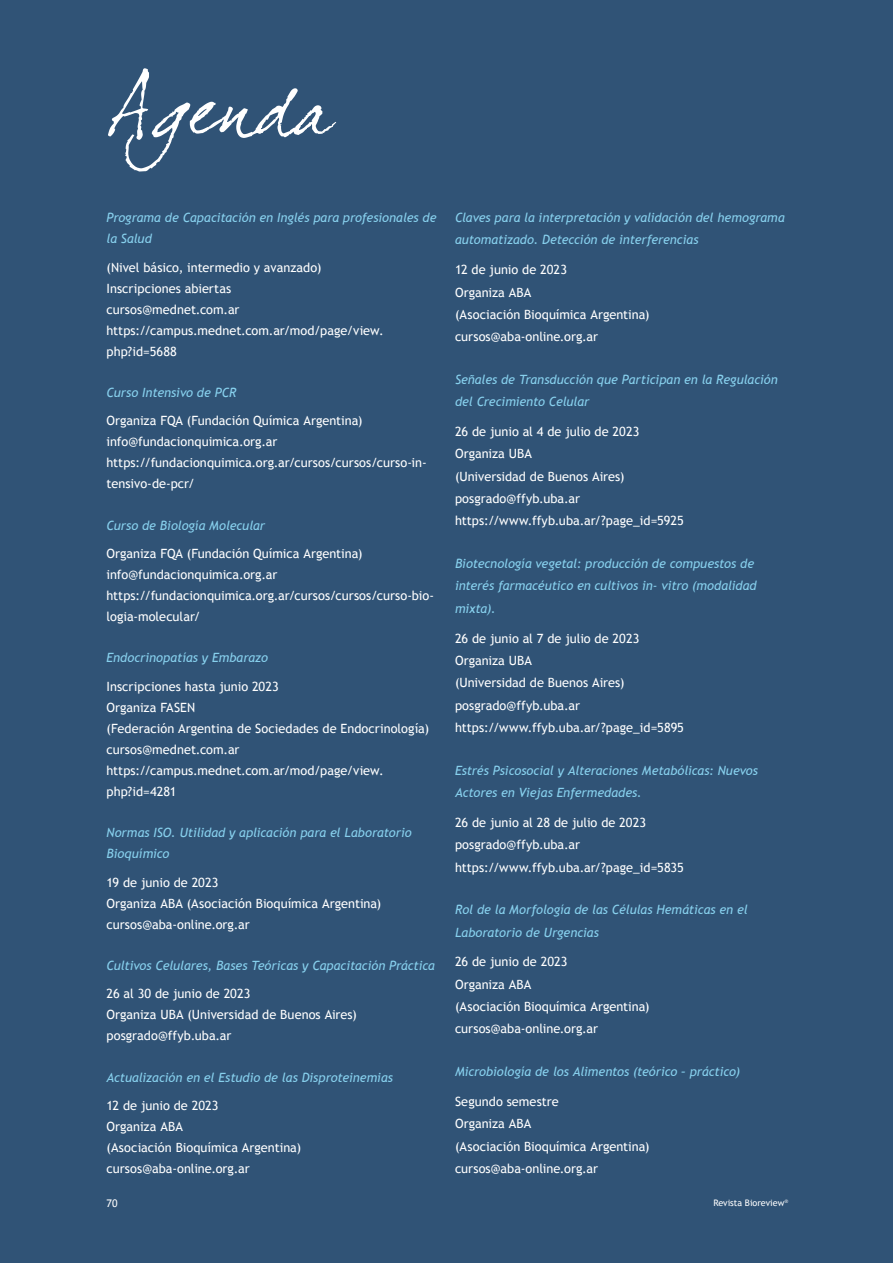
<style>
.page{position:relative;width:893px;height:1263px;background:#305376}
.page>*{position:absolute;margin:0;border:0;box-sizing:border-box;transform-origin:0 0}
.t1{font:12.75px/21px "Trebuchet MS";color:#fff}
.t2{font:italic 12.75px/22.4px "Trebuchet MS";letter-spacing:-.005em;color:#87d0ed}
.t3{font:10.5px "Trebuchet MS";color:#fff}
.t4{font:9px "Trebuchet MS";color:#fff}
</style>
<div class="page">
<svg style="left:109px;top:68px;width:227px;height:103px"></svg>
<p class="t2" style="left:106px;top:207px;width:332px;line-height:21px">Programa de Capacitación en Inglés para profesionales de la Salud</p>
<p class="t1" style="left:106px;top:257px;width:279px">(Nivel básico, intermedio y avanzado)<br>Inscripciones abiertas<br>cursos@mednet.com.ar https://campus.mednet.com.ar/mod/page/view. php?id=5688</p>
<p class="t2" style="left:106px;top:381px;width:131px">Curso Intensivo de PCR</p>
<p class="t1" style="left:106px;top:410px;width:322px">Organiza FQA (Fundación Química Argentina) info@fundacionquimica.org.ar https://fundacionquimica.org.ar/cursos/cursos/curso-in&shy;tensivo-de-pcr/</p>
<p class="t2" style="left:106px;top:514px;width:160px">Curso de Biología Molecular</p>
<p class="t1" style="left:106px;top:543px;width:329px">Organiza FQA (Fundación Química Argentina) info@fundacionquimica.org.ar https://fundacionquimica.org.ar/cursos/cursos/curso-bio&shy;logia-molecular/</p>
<p class="t2" style="left:106px;top:647px;width:163px">Endocrinopatías y Embarazo</p>
<p class="t1" style="left:106px;top:676px;width:324px">Inscripciones hasta junio 2023<br>Organiza FASEN<br>(Federación Argentina de Sociedades de Endocrinología) cursos@mednet.com.ar https://campus.mednet.com.ar/mod/page/view. php?id=4281</p>
<p class="t2" style="left:106px;top:822px;width:307px;line-height:21px">Normas ISO. Utilidad y aplicación para el Laboratorio<br>Bioquímico</p>
<p class="t1" style="left:106px;top:872px;width:276px">19 de junio de 2023<br>Organiza ABA (Asociación Bioquímica Argentina) cursos@aba-online.org.ar</p>
<p class="t2" style="left:106px;top:954px;width:330px">Cultivos Celulares, Bases Teóricas y Capacitación Práctica</p>
<p class="t1" style="left:106px;top:983px;width:252px">26 al 30 de junio de 2023<br>Organiza UBA (Universidad de Buenos Aires) posgrado@ffyb.uba.ar</p>
<p class="t2" style="left:106px;top:1066px;width:288px">Actualización en el Estudio de las Disproteinemias</p>
<p class="t1" style="left:106px;top:1095px;width:196px">12 de junio de 2023<br>Organiza ABA<br>(Asociación Bioquímica Argentina) cursos@aba-online.org.ar</p>
<p class="t2" style="left:455px;top:206px;width:331px">Claves para la interpretación y validación del hemograma automatizado. Detección de interferencias</p>
<p class="t1" style="left:455px;top:259px;width:196px;line-height:22.4px">12 de junio de 2023<br>Organiza ABA<br>(Asociación Bioquímica Argentina) cursos@aba-online.org.ar</p>
<p class="t2" style="left:455px;top:368px;width:324px">Señales de Transducción que Participan en la Regulación del Crecimiento Celular</p>
<p class="t1" style="left:455px;top:420px;width:230px;line-height:22.4px">26 de junio al 4 de julio de 2023<br>Organiza UBA<br>(Universidad de Buenos Aires) posgrado@ffyb.uba.ar https://www.ffyb.uba.ar/?page_id=5925</p>
<p class="t2" style="left:455px;top:552px;width:303px">Biotecnología vegetal: producción de compuestos de interés farmacéutico en cultivos in- vitro (modalidad mixta).</p>
<p class="t1" style="left:455px;top:627px;width:230px;line-height:22.4px">26 de junio al 7 de julio de 2023<br>Organiza UBA<br>(Universidad de Buenos Aires) posgrado@ffyb.uba.ar https://www.ffyb.uba.ar/?page_id=5895</p>
<p class="t2" style="left:455px;top:759px;width:305px">Estrés Psicosocial y Alteraciones Metabólicas: Nuevos<br>Actores en Viejas Enfermedades.</p>
<p class="t1" style="left:455px;top:811px;width:230px;line-height:22.4px">26 de junio al 28 de julio de 2023 posgrado@ffyb.uba.ar https://www.ffyb.uba.ar/?page_id=5835</p>
<p class="t2" style="left:455px;top:898px;width:294px">Rol de la Morfología de las Células Hemáticas en el<br>Laboratorio de Urgencias</p>
<p class="t1" style="left:455px;top:951px;width:196px;line-height:22.4px">26 de junio de 2023<br>Organiza ABA<br>(Asociación Bioquímica Argentina) cursos@aba-online.org.ar</p>
<p class="t2" style="left:455px;top:1060px;width:287px">Microbiología de los Alimentos (teórico – práctico)</p>
<p class="t1" style="left:455px;top:1090px;width:196px;line-height:22.4px">Segundo semestre<br>Organiza ABA<br>(Asociación Bioquímica Argentina) cursos@aba-online.org.ar</p>
<p class="t3" style="left:106px;top:1197px;width:13px">70</p>
<p class="t4" style="left:713px;top:1198px;width:76px">Revista Bioreview<sup>®</sup></p>
</div>
